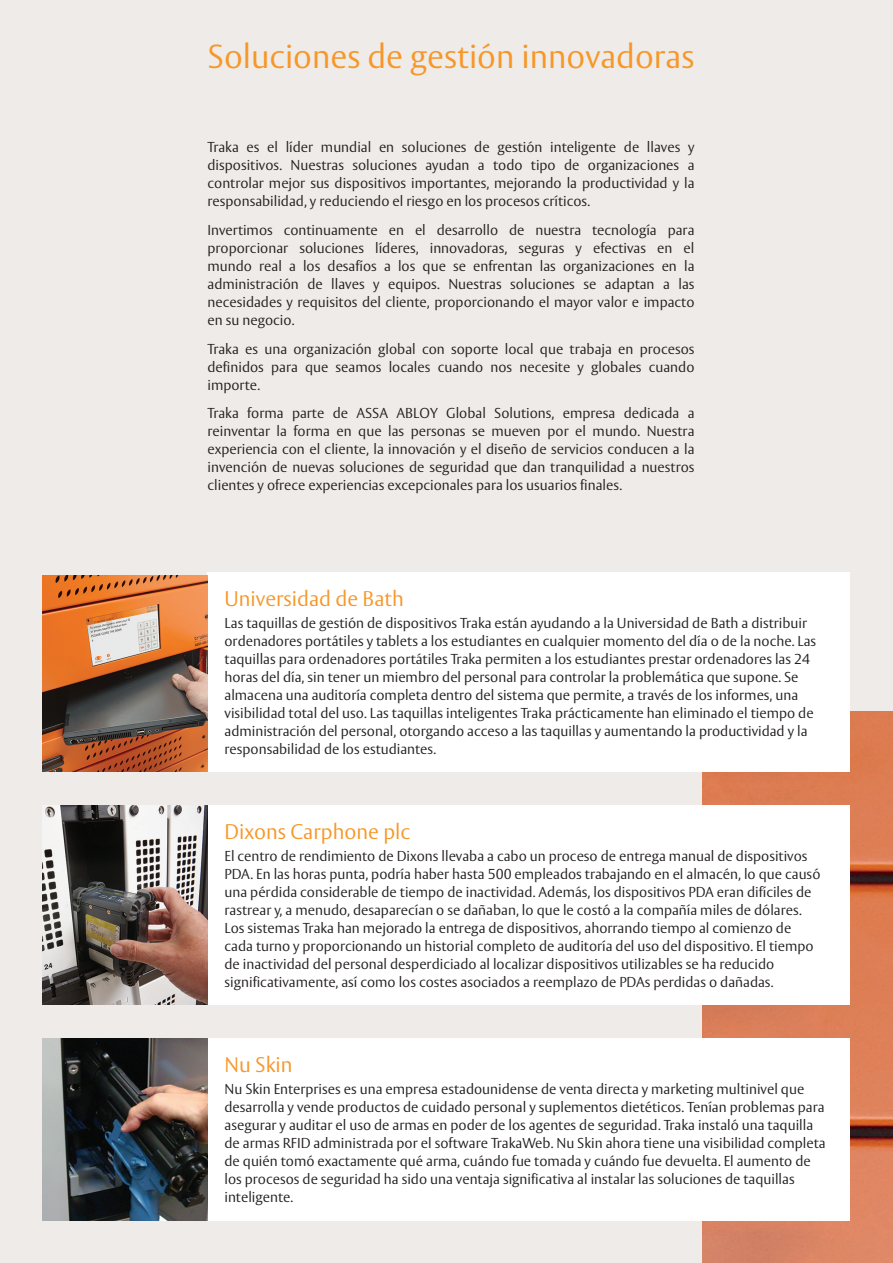
<style>
.page{position:relative;width:893px;height:1263px;background:#eeebe8}
.page>*{position:absolute;margin:0;border:0;box-sizing:border-box;transform-origin:0 0}
.Body_copy_blk{font:300 33px "ASSA Vesta";color:#f79727}
.t1{font:300 21px "ASSA Vesta";color:#f79727}
.Body_copy_blk-2{font:300 14.25px/18px "ASSA Vesta";color:#231f20;text-align:justify}
</style>
<div class="page">
<img style="left:702px;top:711px;width:191px;height:552px">
<div style="left:207px;top:573px;width:643px;height:199px;background:#fff"></div>
<div style="left:207px;top:805px;width:643px;height:200px;background:#fff"></div>
<div style="left:207px;top:1038px;width:643px;height:182px;background:#fff"></div>
<img style="left:43px;top:575px;width:164px;height:197px">
<img style="left:43px;top:805px;width:164px;height:199px">
<img style="left:43px;top:1038px;width:164px;height:182px">
<p class="Body_copy_blk" style="left:207px;top:37px;width:488px">Soluciones de gestión innovadoras</p>
<p class="Body_copy_blk-2" style="left:207px;top:139px;width:488px">Traka es el líder mundial en soluciones de gestión inteligente de llaves y dispositivos. Nuestras soluciones ayudan a todo tipo de organizaciones a controlar mejor sus dispositivos importantes, mejorando la productividad y la responsabilidad, y reduciendo el riesgo en los procesos críticos.</p>
<p class="Body_copy_blk-2" style="left:207px;top:221px;width:488px">Invertimos continuamente en el desarrollo de nuestra tecnología para proporcionar soluciones líderes, innovadoras, seguras y efectivas en el mundo real a los desafíos a los que se enfrentan las organizaciones en la administración de llaves y equipos. Nuestras soluciones se adaptan a las necesidades y requisitos del cliente, proporcionando el mayor valor e impacto en su negocio.</p>
<p class="Body_copy_blk-2" style="left:207px;top:340px;width:488px">Traka es una organización global con soporte local que trabaja en procesos definidos para que seamos locales cuando nos necesite y globales cuando importe.</p>
<p class="Body_copy_blk-2" style="left:207px;top:405px;width:488px">Traka forma parte de ASSA ABLOY Global Solutions, empresa dedicada a reinventar la forma en que las personas se mueven por el mundo. Nuestra experiencia con el cliente, la innovación y el diseño de servicios conducen a la invención de nuevas soluciones de seguridad que dan tranquilidad a nuestros clientes y ofrece experiencias excepcionales para los usuarios finales.</p>
<p class="t1" style="left:225px;top:586px;width:181px">Universidad de Bath</p>
<p class="Body_copy_blk-2" style="left:225px;top:615px;width:593px;text-align:left">Las taquillas de gestión de dispositivos Traka están ayudando a la Universidad de Bath a distribuir ordenadores portátiles y tablets a los estudiantes en cualquier momento del día o de la noche. Las taquillas para ordenadores portátiles Traka permiten a los estudiantes prestar ordenadores las 24 horas del día, sin tener un miembro del personal para controlar la problemática que supone. Se almacena una auditoría completa dentro del sistema que permite, a través de los informes, una visibilidad total del uso. Las taquillas inteligentes Traka prácticamente han eliminado el tiempo de administración del personal, otorgando acceso a las taquillas y aumentando la productividad y la responsabilidad de los estudiantes.</p>
<p class="t1" style="left:225px;top:819px;width:187px">Dixons Carphone plc</p>
<p class="Body_copy_blk-2" style="left:225px;top:848px;width:597px;text-align:left">El centro de rendimiento de Dixons llevaba a cabo un proceso de entrega manual de dispositivos PDA. En las horas punta, podría haber hasta 500 empleados trabajando en el almacén, lo que causó una pérdida considerable de tiempo de inactividad. Además, los dispositivos PDA eran difíciles de rastrear y, a menudo, desaparecían o se dañaban, lo que le costó a la compañía miles de dólares.<br>Los sistemas Traka han mejorado la entrega de dispositivos, ahorrando tiempo al comienzo de cada turno y proporcionando un historial completo de auditoría del uso del dispositivo. El tiempo de inactividad del personal desperdiciado al localizar dispositivos utilizables se ha reducido significativamente, así como los costes asociados a reemplazo de PDAs perdidas o dañadas.</p>
<p class="t1" style="left:225px;top:1051px;width:70px">Nu Skin</p>
<p class="Body_copy_blk-2" style="left:225px;top:1080px;width:603px;text-align:left">Nu Skin Enterprises es una empresa estadounidense de venta directa y marketing multinivel que desarrolla y vende productos de cuidado personal y suplementos dietéticos. Tenían problemas para asegurar y auditar el uso de armas en poder de los agentes de seguridad. Traka instaló una taquilla de armas RFID administrada por el software TrakaWeb. Nu Skin ahora tiene una visibilidad completa de quién tomó exactamente qué arma, cuándo fue tomada y cuándo fue devuelta. El aumento de los procesos de seguridad ha sido una ventaja significativa al instalar las soluciones de taquillas inteligente.</p>
</div>
